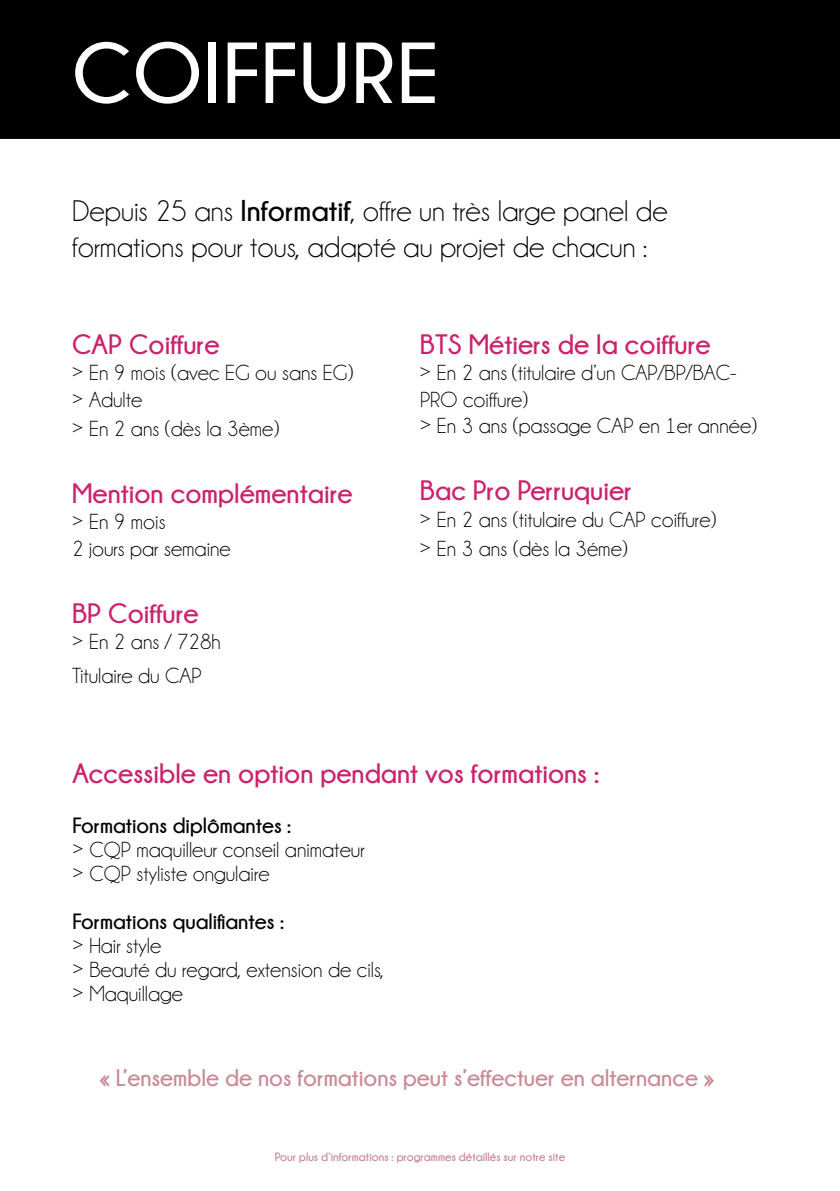
<style>
.page{position:relative;width:840px;height:1191px;background:#fff}
.page>*{position:absolute;margin:0;border:0;box-sizing:border-box;transform-origin:0 0}
.t1{font:700 86px "Champagne&Limousines";letter-spacing:.02em;color:#fff}
.t2{font:80px "Champagne&Limousines";color:#fff}
.t3{font:30px/36px "Champagne&Limousines";color:#000}
.t4{font:700 28px "Champagne&Limousines";color:#cb226e}
.t5{font:700 24px "Champagne&Limousines";color:#c98a96}
.t6{font:22px/26.4px "Champagne&Limousines";color:#000}
.t7{font:700 22px "Champagne&Limousines";color:#000}
.t8{font:700 12px "Champagne&Limousines";color:#c78692}
.s1{font-weight:700}
</style>
<div class="page">
<div style="left:0;top:0;width:839px;height:139px;background:#000"></div>
<h2 class="t2" style="left:72px;top:18px;width:676px">SOYEZ AU COURANT</h2>
<h1 class="t1" style="left:72px;top:26px;width:368px">COIFFURE</h1>
<h3 class="t3" style="left:72px;top:193px;width:596px">Depuis 25 ans <span class="s1">Informatif</span>, offre un très large panel de formations pour tous, adapté au projet de chacun :</h3>
<p class="t4" style="left:72px;top:329px;width:149px">CAP Coiffure</p>
<p class="t6" style="left:72px;top:360px;width:283px">&gt; En 9 mois (avec EG ou sans EG) &gt; Adulte</p>
<p class="t6" style="left:72px;top:415px;width:209px">&gt; En 2 ans (dès la 3ème)</p>
<p class="t4" style="left:72px;top:477px;width:282px">Mention complémentaire</p>
<p class="t6" style="left:72px;top:509px;width:160px">&gt; En 9 mois<br>2 jours par semaine</p>
<p class="t4" style="left:72px;top:597px;width:128px">BP Coiffure</p>
<p class="t6" style="left:72px;top:625px;width:150px;line-height:33.6px">&gt; En 2 ans / 728h<br>Titulaire du CAP</p>
<p class="t4" style="left:420px;top:329px;width:292px">BTS Métiers de la coiffure</p>
<p class="t6" style="left:420px;top:360px;width:338px">&gt; En 2 ans (titulaire d’un CAP/BP/BAC-<br>PRO coiffure)<br>&gt; En 3 ans (passage CAP en 1er année)</p>
<p class="t4" style="left:420px;top:475px;width:213px">Bac Pro Perruquier</p>
<p class="t6" style="left:420px;top:505px;width:298px;line-height:28.8px">&gt; En 2 ans (titulaire du CAP coiffure) &gt; En 3 ans (dès la 3éme)</p>
<p class="t4" style="left:72px;top:757px;width:528px">Accessible en option pendant vos formations :</p>
<p class="t7" style="left:72px;top:813px;width:220px">Formations diplômantes :</p>
<p class="t6" style="left:72px;top:838px;width:293px;line-height:24px">&gt; CQP maquilleur conseil animateur &gt; CQP styliste ongulaire</p>
<p class="t7" style="left:72px;top:909px;width:213px">Formations qualifiantes :</p>
<p class="t6" style="left:72px;top:934px;width:313px;line-height:24px">&gt; Hair style<br>&gt; Beauté du regard, extension de cils, &gt; Maquillage</p>
<p class="t5" style="left:99px;top:1064px;width:616px">« L’ensemble de nos formations peut s’effectuer en alternance »</p>
<p class="t8" style="left:274px;top:1150px;width:292px">Pour plus d’informations : programmes détaillés sur notre site</p>
</div>
